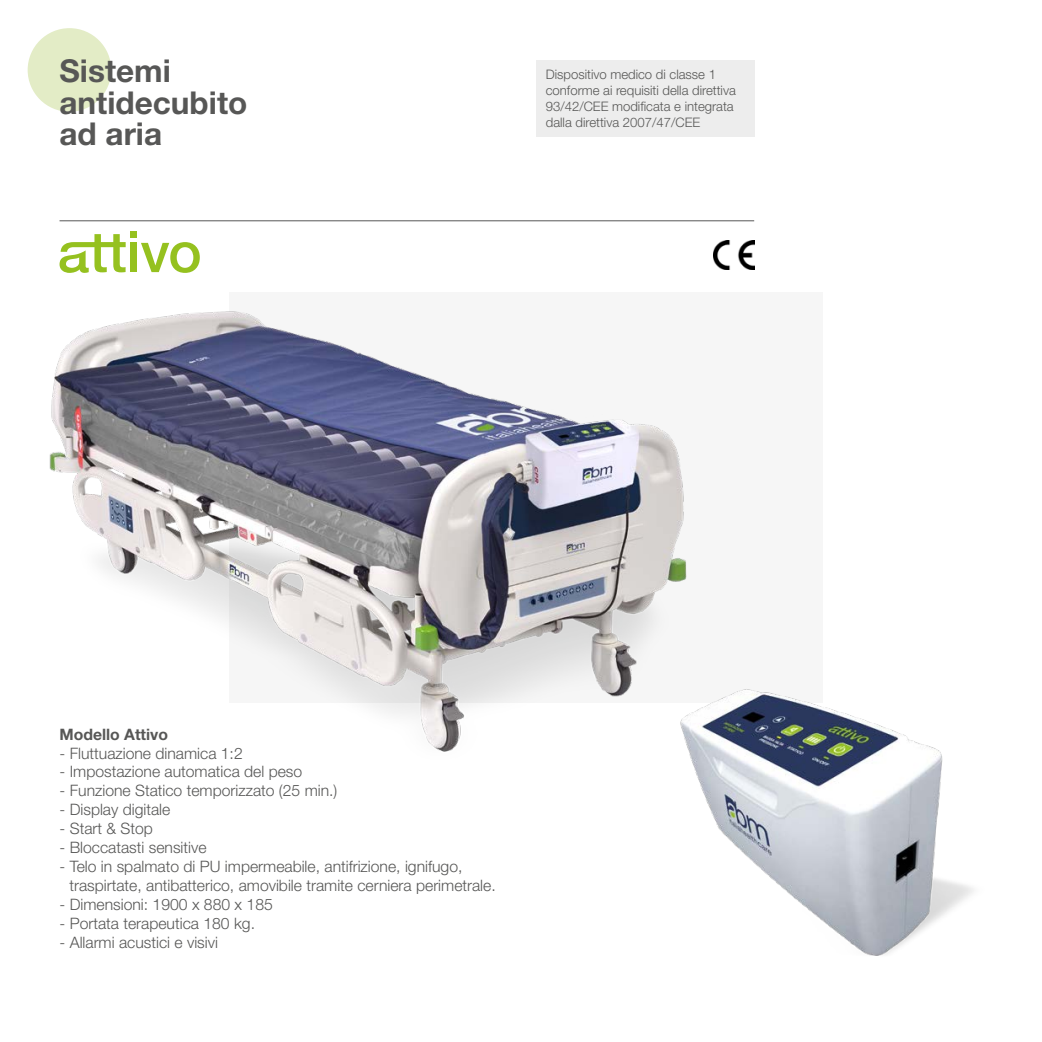
<style>
.page{position:relative;width:1042px;height:1042px;background:#fff}
.page>*{position:absolute;margin:0;border:0;box-sizing:border-box;transform-origin:0 0}
.t1{font:700 31.5px/31.5px "Helvetica Neue LT Std";color:#575756}
.t2{font:300 15.75px/18.9px "Helvetica Neue LT Std";color:#575756}
.t3{font:700 15.75px "Helvetica Neue LT Std";color:#575756}
.t4{font:300 13.12px/15.8px "Helvetica Neue LT Std";color:#575756}
</style>
<div class="page">
<div style="left:28px;top:28px;width:83px;height:84px;background:#e3ecc6;border-radius:50%"></div>
<div style="left:130px;top:243px;width:7px;height:29px;background:#95c11f"></div>
<div style="left:130px;top:232px;width:7px;height:6px;background:#95c11f"></div>
<svg style="left:141px;top:242px;width:59px;height:31px"></svg>
<svg style="left:60px;top:234px;width:66px;height:39px"></svg>
<hr style="left:60px;top:220px;width:694px;height:1px;background:#575756">
<div style="left:229px;top:293px;width:593px;height:410px;background:#f6f6f6"></div>
<img style="left:49px;top:311px;width:638px;height:441px">
<img style="left:632px;top:671px;width:342px;height:285px">
<div style="left:536px;top:60px;width:218px;height:76px;background:#ededed"></div>
<img style="left:714px;top:240px;width:40px;height:29px">
<h1 class="t1" style="left:60px;top:54px;width:189px">Sistemi antidecubito ad aria</h1>
<p class="t4" style="left:546px;top:66px;width:192px">Dispositivo medico di classe 1 conforme ai requisiti della direttiva 93/42/CEE modificata e integrata dalla direttiva 2007/47/CEE</p>
<p class="t3" style="left:60px;top:724px;width:110px">Modello Attivo</p>
<p class="t2" style="left:60px;top:743px;width:185px">- Fluttuazione dinamica 1:2</p>
<p class="t2" style="left:60px;top:762px;width:244px">- Impostazione automatica del peso</p>
<p class="t2" style="left:60px;top:781px;width:279px">- Funzione Statico temporizzato (25 min.)</p>
<p class="t2" style="left:60px;top:800px;width:112px">- Display digitale</p>
<p class="t2" style="left:60px;top:819px;width:95px">- Start &amp; Stop</p>
<p class="t2" style="left:60px;top:837px;width:149px">- Bloccatasti sensitive</p>
<p class="t2" style="left:69px;top:856px;width:428px;text-indent:-10px">- Telo in spalmato di PU impermeabile, antifrizione, ignifugo, traspirtate, antibatterico, amovibile tramite cerniera perimetrale.</p>
<p class="t2" style="left:60px;top:894px;width:215px">- Dimensioni: 1900 x 880 x 185</p>
<p class="t2" style="left:60px;top:913px;width:197px">- Portata terapeutica 180 kg.</p>
<p class="t2" style="left:60px;top:932px;width:160px">- Allarmi acustici e visivi</p>
</div>
